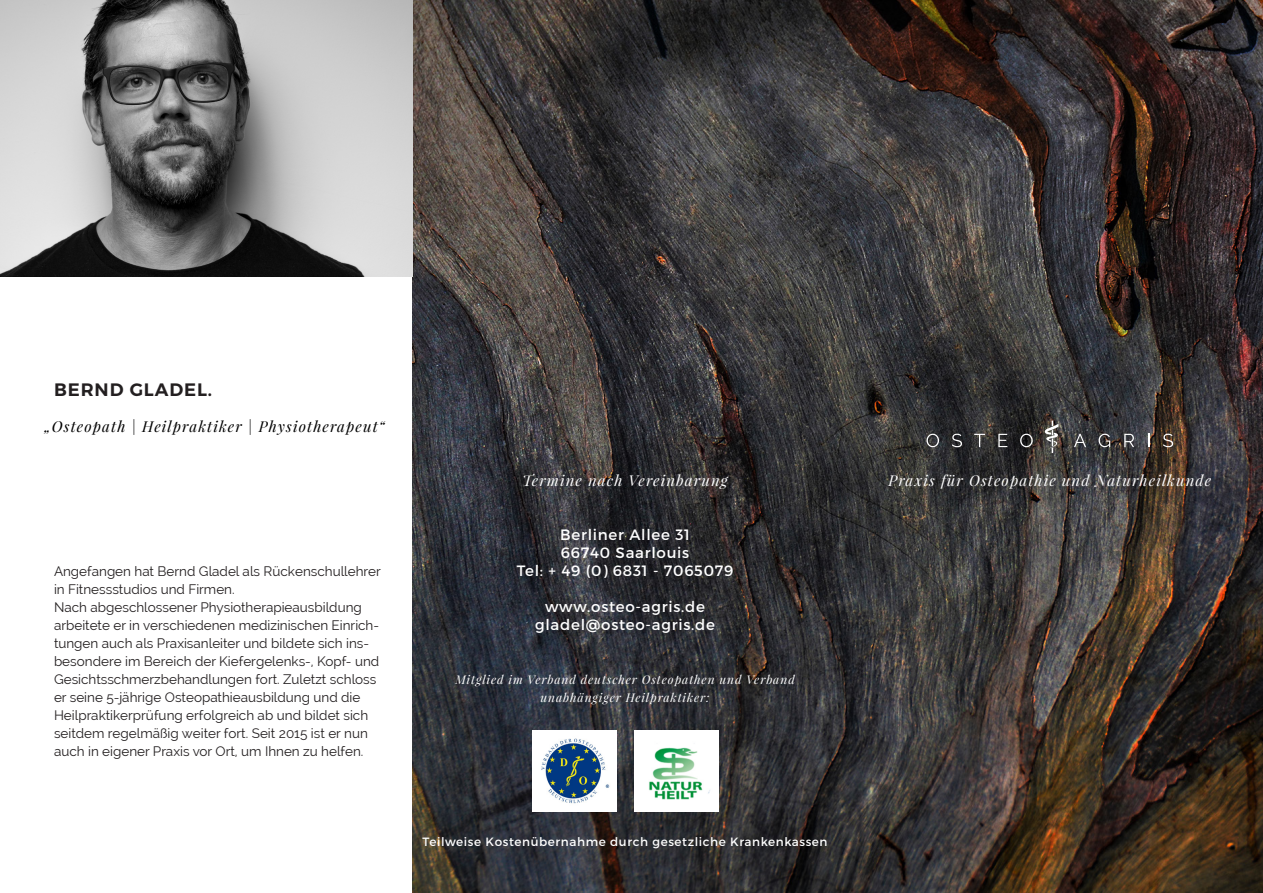
<style>
.page{position:relative;width:1263px;height:893px;background:#fff}
.page>*{position:absolute;margin:0;border:0;box-sizing:border-box;transform-origin:0 0}
.t1{font:600 18px "Montserrat";letter-spacing:.05em;color:#231f20}
.t2{font:15px/18px "Montserrat";letter-spacing:.05em;color:#fff;text-align:center}
.t3{font:italic 15px "Playfair Display";letter-spacing:.075em;color:#fff}
.t4{font:italic 15px "Playfair Display";letter-spacing:.075em;color:#000001}
.t5{font:13.5px/18px "Raleway";color:#231f20}
.t6{font:italic 12px/18px "Playfair Display";letter-spacing:.075em;color:#fff;text-align:center}
.t7{font:12px "Montserrat";letter-spacing:.05em;color:#fff}
</style>
<div class="page">
<img style="left:412px;top:0;width:851px;height:893px">
<svg style="left:926px;top:434px;width:13px;height:13px"></svg>
<svg style="left:952px;top:434px;width:10px;height:13px"></svg>
<svg style="left:974px;top:434px;width:11px;height:13px"></svg>
<svg style="left:998px;top:434px;width:9px;height:13px"></svg>
<svg style="left:1020px;top:434px;width:13px;height:13px"></svg>
<svg style="left:1074px;top:434px;width:12px;height:13px"></svg>
<svg style="left:1098px;top:434px;width:12px;height:13px"></svg>
<svg style="left:1124px;top:434px;width:10px;height:13px"></svg>
<svg style="left:1148px;top:434px;width:1px;height:13px"></svg>
<svg style="left:1163px;top:434px;width:10px;height:13px"></svg>
<svg style="left:1044px;top:420px;width:14px;height:33px"></svg>
<img style="left:0;top:0;width:412px;height:276px">
<img style="left:532px;top:730px;width:84px;height:81px">
<img style="left:634px;top:730px;width:84px;height:81px">
<h1 class="t1" style="left:54px;top:378px;width:160px">BERND GLADEL.</h1>
<p class="t4" style="left:45px;top:416px;width:342px">„Osteopath | Heilpraktiker | Physiotherapeut“</p>
<p class="t5" style="left:54px;top:562px;width:328px">Angefangen hat Bernd Gladel als Rückenschullehrer in Fitnessstudios und Firmen.<br>Nach abgeschlossener Physiotherapieausbildung arbeitete er in verschiedenen medizinischen Einrich&shy;tungen auch als Praxisanleiter und bildete sich ins&shy;besondere im Bereich der Kiefergelenks-, Kopf- und Gesichtsschmerzbehandlungen fort. Zuletzt schloss er seine 5-jährige Osteopathieausbildung und die Heilpraktikerprüfung erfolgreich ab und bildet sich seitdem regelmäßig weiter fort. Seit 2015 ist er nun auch in eigener Praxis vor Ort, um Ihnen zu helfen.</p>
<p class="t3" style="left:523px;top:470px;width:207px">Termine nach Vereinbarung</p>
<p class="t2" style="left:517px;top:526px;width:218px">Berliner Allee 31<br>66740 Saarlouis<br>Tel: + 49 (0) 6831 - 7065079</p>
<p class="t2" style="left:535px;top:598px;width:181px">www.osteo-agris.de gladel@osteo-agris.de</p>
<p class="t6" style="left:455px;top:670px;width:341px">Mitglied im Verband deutscher Osteopathen und Verband unabhängiger Heilpraktiker:</p>
<p class="t7" style="left:423px;top:834px;width:406px">Teilweise Kostenübernahme durch gesetzliche Krankenkassen</p>
<p class="t3" style="left:888px;top:470px;width:324px">Praxis für Osteopathie und Naturheilkunde</p>
</div>
